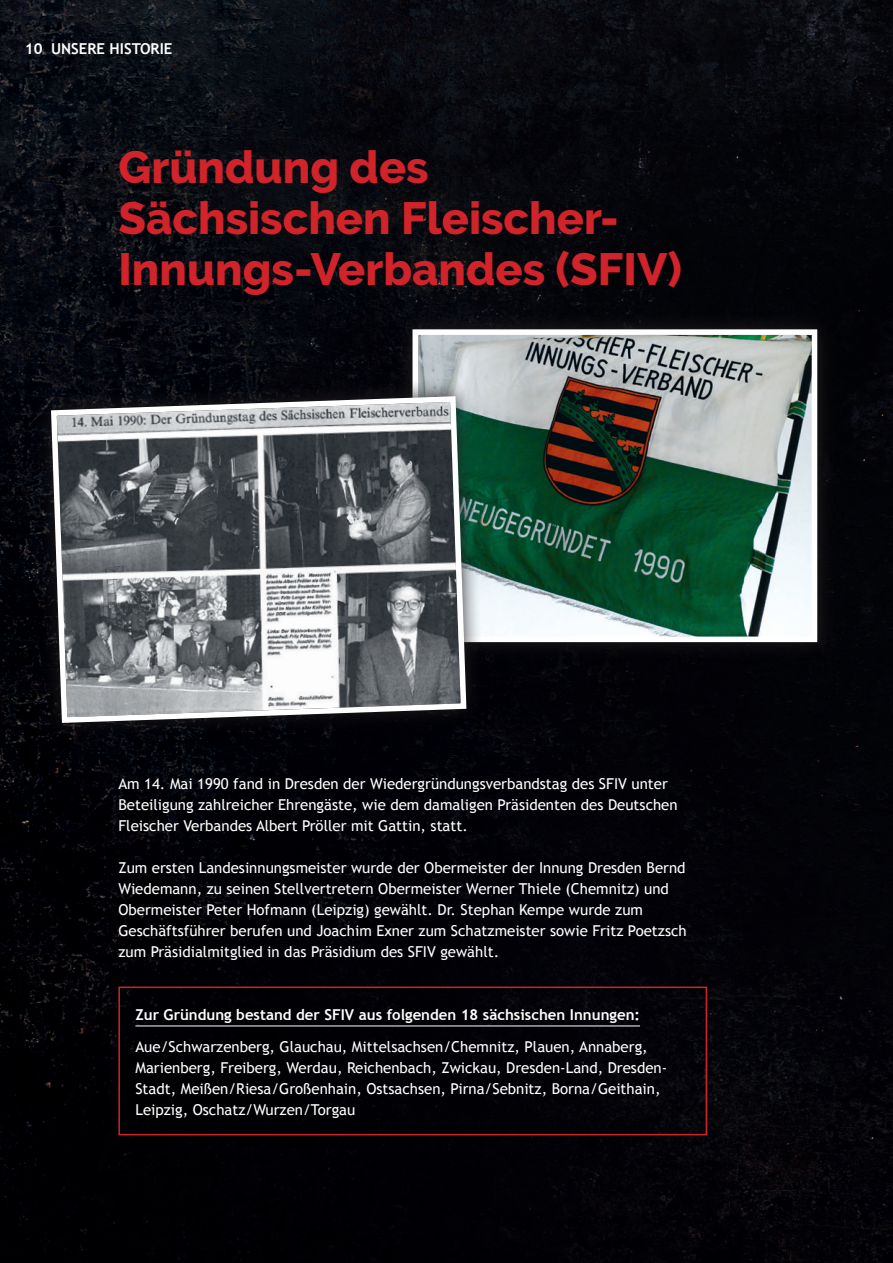
<style>
.page{position:relative;width:893px;height:1263px;background:#fff}
.page>*{position:absolute;margin:0;border:0;box-sizing:border-box;transform-origin:0 0}
.Head{font:800 45px/51px "Raleway";color:#d1232a}
.copy{font:15px/21px "Trebuchet MS";color:#fff}
.Zwischenhead{font:700 15px "Trebuchet MS";color:#fff}
</style>
<div class="page">
<img style="left:0;top:0;width:893px;height:1263px">
<hr style="left:135px;top:1026px;width:505px;height:1px;background:#fff">
<div style="left:118px;top:986px;width:589px;height:149px;border:2px solid #d1232a"></div>
<div style="left:393px;top:310px;width:444px;height:351px;background:#07070b"></div>
<svg style="left:410px;top:327px;width:410px;height:318px;background:#6c8378"></svg>
<svg style="left:31px;top:376px;width:456px;height:367px;background:#1b2325"></svg>
<svg style="left:48px;top:393px;width:421px;height:333px;background:#75797c"></svg>
<p class="Zwischenhead" style="left:25px;top:39px;width:19px">10</p>
<p class="Zwischenhead" style="left:51px;top:39px;width:123px">UNSERE HISTORIE</p>
<p class="Head" style="left:118px;top:142px;width:565px">Gründung des<br>Sächsischen Fleischer-<br>Innungs-Verbandes (SFIV)</p>
<p class="copy" style="left:118px;top:773px;width:561px">Am 14. Mai 1990 fand in Dresden der Wiedergründungsverbandstag des SFIV unter<br>Beteiligung zahlreicher Ehrengäste, wie dem damaligen Präsidenten des Deutschen<br>Fleischer Verbandes Albert Pröller mit Gattin, statt.</p>
<p class="copy" style="left:118px;top:857px;width:570px">Zum ersten Landesinnungsmeister wurde der Obermeister der Innung Dresden Bernd Wiedemann, zu seinen Stellvertretern Obermeister Werner Thiele (Chemnitz) und Obermeister Peter Hofmann (Leipzig) gewählt. Dr. Stephan Kempe wurde zum Geschäftsführer berufen und Joachim Exner zum Schatzmeister sowie Fritz Poetzsch zum Präsidialmitglied in das Präsidium des SFIV gewählt.</p>
<p class="Zwischenhead" style="left:135px;top:1005px;width:506px">Zur Gründung bestand der SFIV aus folgenden 18 sächsischen Innungen:</p>
<p class="copy" style="left:135px;top:1036px;width:533px">Aue/Schwarzenberg, Glauchau, Mittelsachsen/Chemnitz, Plauen, Annaberg, Marienberg, Freiberg, Werdau, Reichenbach, Zwickau, Dresden-Land, Dresden-Stadt, Meißen/Riesa/Großenhain, Ostsachsen, Pirna/Sebnitz, Borna/Geithain, Leipzig, Oschatz/Wurzen/Torgau</p>
</div>
